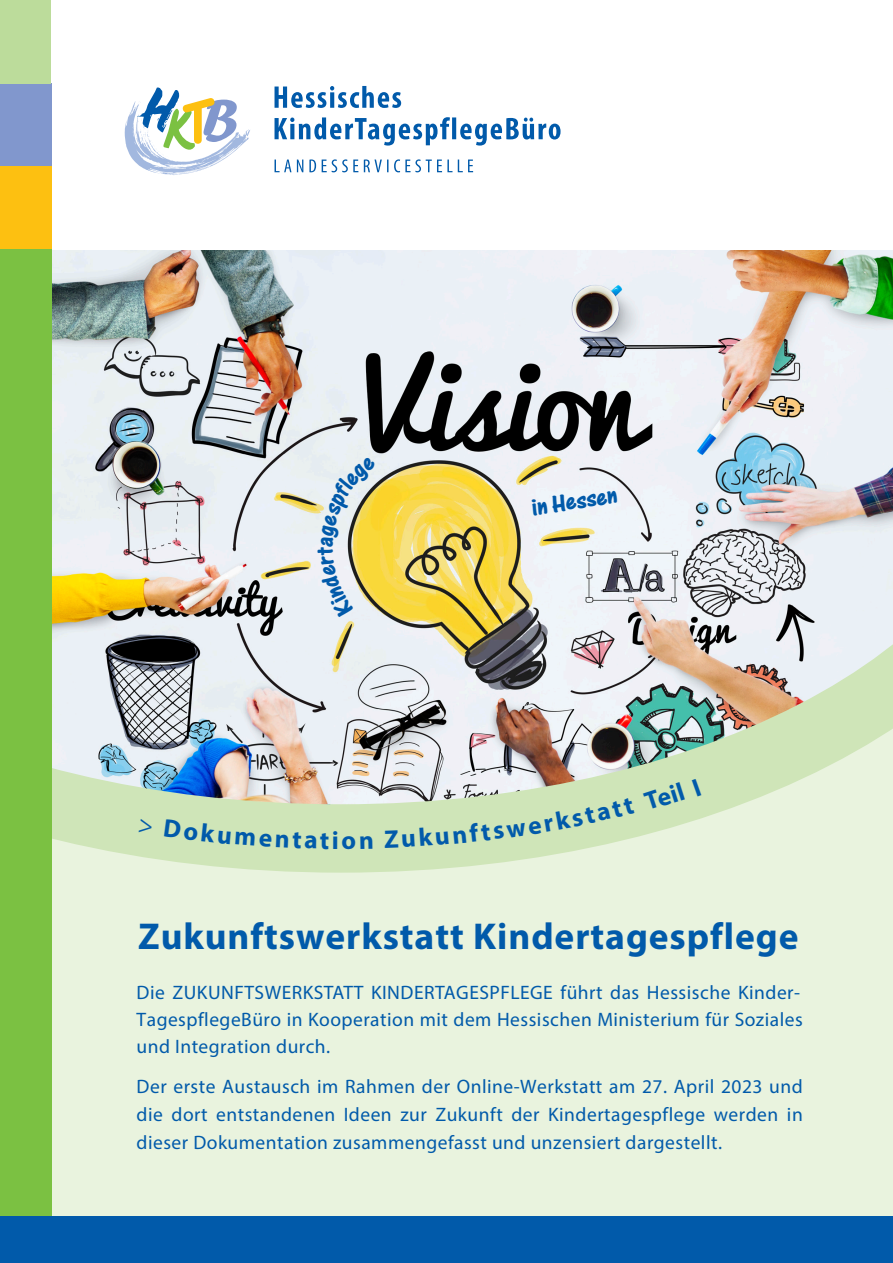
<style>
.page{position:relative;width:893px;height:1263px;background:#fff}
.page>*{position:absolute;margin:0;border:0;box-sizing:border-box;transform-origin:0 0}
.t1{font:700 37.5px "Myriad Pro";letter-spacing:.025em;color:#015aaa}
.t2{font:25.5px "One Stroke Script Bold Plain";color:#015aaa}
.t3{font:700 25.5px "Myriad Pro";color:#015aaa}
.t4{font:19.5px/27px "Myriad Pro";letter-spacing:.025em;color:#015aaa}
</style>
<div class="page">
<div style="left:5px;top:749px;width:888px;height:490px;background:#e9f3de"></div>
<img style="left:51px;top:251px;width:841px;height:254px">
<svg style="left:51px;top:505px;width:842px;height:368px"></svg>
<div style="left:0;top:243px;width:51px;height:977px;background:#7bc142"></div>
<div style="left:0;top:1216px;width:893px;height:47px;background:#015aaa"></div>
<svg style="left:125px;top:88px;width:125px;height:87px"></svg>
<svg style="left:275px;top:86px;width:126px;height:22px"></svg>
<svg style="left:275px;top:117px;width:286px;height:29px"></svg>
<svg style="left:275px;top:159px;width:198px;height:13px"></svg>
<div style="left:0;top:83px;width:51px;height:83px;background:#8197cd"></div>
<div style="left:0;top:166px;width:51px;height:83px;background:#fdc011"></div>
<div style="left:0;top:0;width:51px;height:83px;background:#bcdc9b"></div>
<svg style="left:318px;top:455px;width:58px;height:163px;background:#e3e0c6"></svg>
<svg style="left:139px;top:819px;width:14px;height:15px"></svg>
<div style="left:164px;top:819px;width:165px;height:30px;background:#cfe5b8"></div>
<svg style="left:342px;top:836px;width:30px;height:13px"></svg>
<div style="left:384px;top:797px;width:250px;height:51px;background:#cfe5b8"></div>
<svg style="left:692px;top:778px;width:10px;height:18px"></svg>
<h2 class="t3" style="left:332px;top:823px;width:9px">i</h2>
<h2 class="t2" style="left:530px;top:493px;width:88px;rotate:-9deg">in Hessen</h2>
<h2 class="t3" style="left:641px;top:787px;width:41px;rotate:-18deg">Teil</h2>
<h1 class="t1" style="left:138px;top:912px;width:662px">Zukunftswerkstatt Kindertagespflege</h1>
<p class="t4" style="left:137px;top:978px;width:668px">Die ZUKUNFTSWERKSTATT KINDERTAGESPFLEGE führt das Hessische Kinder-<br>TagespflegeBüro in Kooperation mit dem Hessischen Ministerium für Soziales und Integration durch.</p>
<p class="t4" style="left:137px;top:1072px;width:668px;line-height:27.9px;text-align:justify">Der erste Austausch im Rahmen der Online-Werkstatt am 27. April 2023 und die dort entstandenen Ideen zur Zukunft der Kindertagespflege werden in dieser Dokumentation zusammengefasst und unzensiert dargestellt.</p>
</div>
